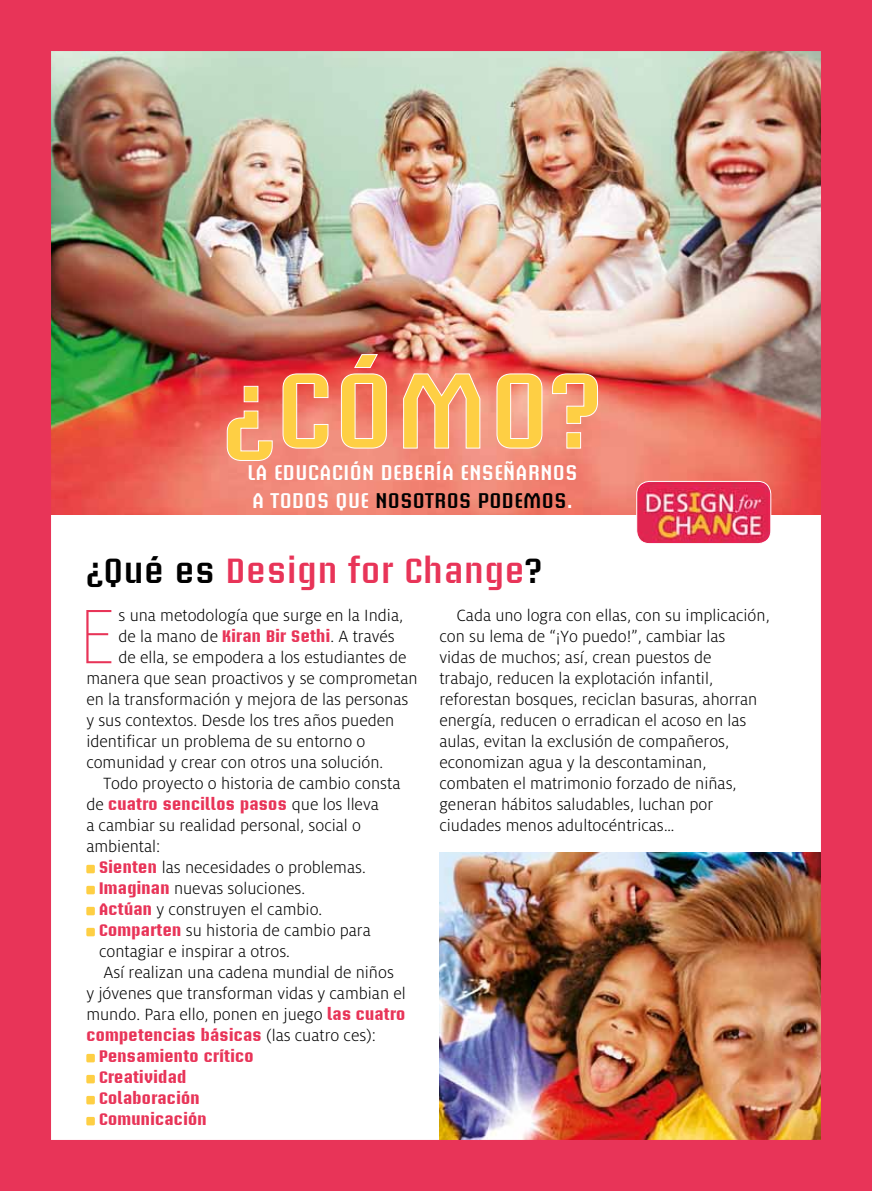
<style>
.page{position:relative;width:872px;height:1191px;background:#fff}
.page>*{position:absolute;margin:0;border:0;box-sizing:border-box;transform-origin:0 0}
.t1{font:100 85.35px "Milo Pro";color:#e83458}
.t2{font:600 34.5px "Briem Akademi Std";letter-spacing:.02em;color:#e83458}
.t3{font:600 21px/27px "Briem Akademi Std";letter-spacing:.02em;color:#fff}
.t4{font:300 18px/21px "Milo Pro";color:#000}
.t5{font:700 16.5px/21px "Briem Akademi Std";letter-spacing:.02em;color:#e83458}
.s1{color:#000}
.s2{font-family:"Briem Akademi Std";font-weight:700;font-size:16.5px;color:#e83458}
.s3{font-family:"Milo Pro";font-weight:300;font-size:18px;color:#000}
</style>
<div class="page">
<img style="left:0;top:0;width:872px;height:1191px">
<div style="left:86px;top:864px;width:9px;height:9px;background:#fecf44;border-radius:2px"></div>
<div style="left:86px;top:885px;width:9px;height:9px;background:#fecf44;border-radius:2px"></div>
<div style="left:86px;top:906px;width:9px;height:9px;background:#fecf44;border-radius:2px"></div>
<div style="left:86px;top:927px;width:9px;height:9px;background:#fecf44;border-radius:2px"></div>
<div style="left:86px;top:1053px;width:9px;height:9px;background:#fecf44;border-radius:2px"></div>
<div style="left:86px;top:1074px;width:9px;height:9px;background:#fecf44;border-radius:2px"></div>
<div style="left:86px;top:1095px;width:9px;height:9px;background:#fecf44;border-radius:2px"></div>
<div style="left:86px;top:1116px;width:9px;height:9px;background:#fecf44;border-radius:2px"></div>
<svg style="left:226px;top:353px;width:372px;height:108px;background:#ef9364"></svg>
<p class="t3" style="left:247px;top:459px;width:331px">LA EDUCACIÓN DEBERÍA ENSEÑARNOS<br>A TODOS QUE <span class="s1">NOSOTROS PODEMOS</span>.</p>
<h2 class="t2" style="left:86px;top:552px;width:457px"><span class="s1">¿Qué es</span> Design for Change<span class="s1">?</span></h2>
<h1 class="t1" style="left:78px;top:590px;width:40px">E</h1>
<p class="t4" style="left:119px;top:605px;width:286px">s una metodología que surge en la India,</p>
<p class="t4" style="left:439px;top:605px;width:332px;text-indent:17px">Cada uno logra con ellas, con su implicación, con su lema de “¡Yo puedo!”, cambiar las<br>vidas de muchos; así, crean puestos de<br>trabajo, reducen la explotación infantil, reforestan bosques, reciclan basuras, ahorran energía, reducen o erradican el acoso en las aulas, evitan la exclusión de compañeros, economizan agua y la descontaminan, combaten el matrimonio forzado de niñas, generan hábitos saludables, luchan por ciudades menos adultocéntricas…</p>
<p class="t4" style="left:119px;top:626px;width:278px">de la mano de <span class="s2">Kiran Bir Sethi</span>. A través</p>
<p class="t4" style="left:119px;top:647px;width:289px">de ella, se empodera a los estudiantes de</p>
<p class="t4" style="left:86px;top:668px;width:333px">manera que sean proactivos y se comprometan</p>
<p class="t4" style="left:86px;top:689px;width:323px">en la transformación y mejora de las personas</p>
<p class="t4" style="left:86px;top:710px;width:309px">y sus contextos. Desde los tres años pueden</p>
<p class="t4" style="left:86px;top:731px;width:281px">identificar un problema de su entorno o</p>
<p class="t4" style="left:86px;top:752px;width:298px">comunidad y crear con otros una solución.</p>
<p class="t4" style="left:103px;top:773px;width:298px">Todo proyecto o historia de cambio consta</p>
<p class="t5" style="left:86px;top:794px;width:294px"><span class="s3">de</span> cuatro sencillos pasos <span class="s3">que los lleva</span></p>
<p class="t4" style="left:86px;top:815px;width:276px">a cambiar su realidad personal, social o ambiental:</p>
<p class="t4" style="left:99px;top:857px;width:268px"><span class="s2">Sienten</span> las necesidades o problemas.</p>
<p class="t4" style="left:99px;top:878px;width:207px"><span class="s2">Imaginan</span> nuevas soluciones.</p>
<p class="t4" style="left:99px;top:899px;width:225px"><span class="s2">Actúan</span> y construyen el cambio.</p>
<p class="t4" style="left:99px;top:920px;width:273px"><span class="s2">Comparten</span> su historia de cambio para</p>
<p class="t4" style="left:99px;top:941px;width:192px">contagiar e inspirar a otros.</p>
<p class="t4" style="left:103px;top:962px;width:292px">Así realizan una cadena mundial de niños</p>
<p class="t4" style="left:86px;top:983px;width:321px">y jóvenes que transforman vidas y cambian el</p>
<p class="t4" style="left:86px;top:1004px;width:320px">mundo. Para ello, ponen en juego <span class="s2">las cuatro</span></p>
<p class="t5" style="left:99px;top:1025px;width:278px;text-indent:-13px">competencias básicas <span class="s3">(las cuatro ces):<br></span>Pensamiento crítico<br>Creatividad<br>Colaboración<br>Comunicación</p>
</div>
